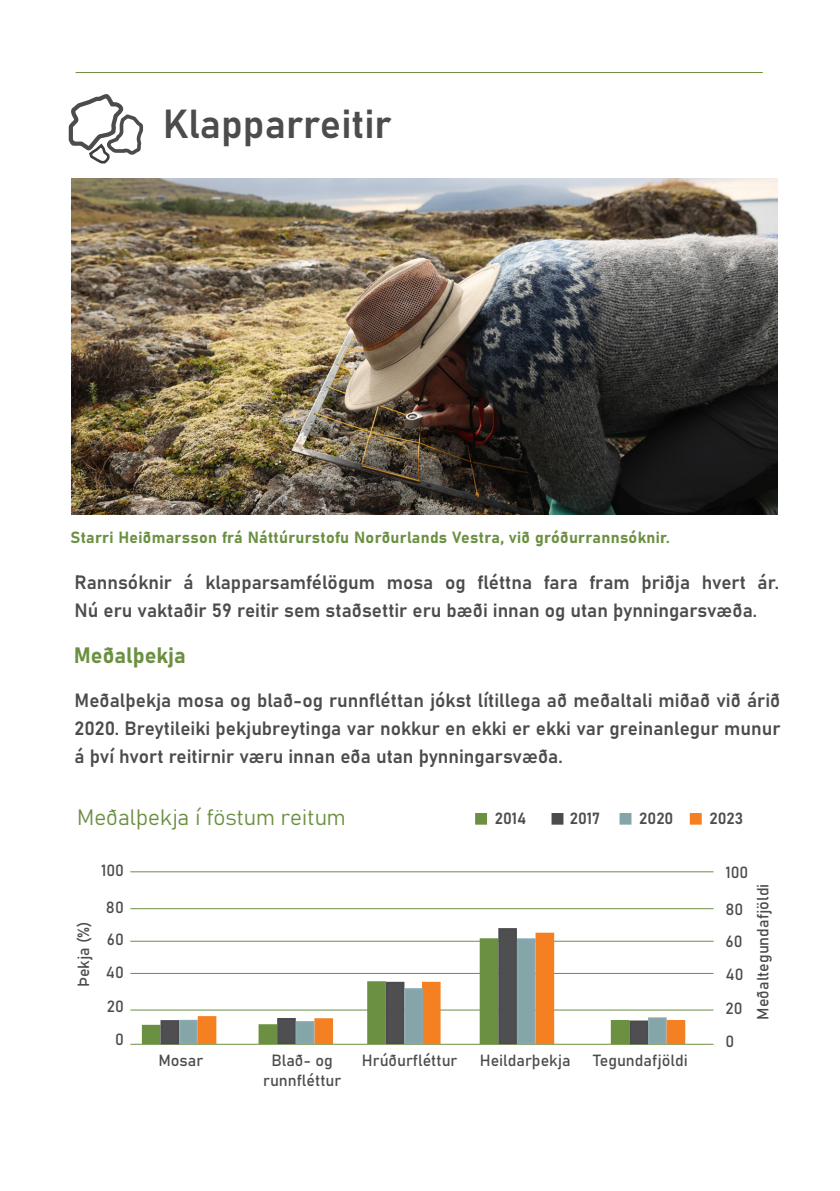
<style>
.page{position:relative;width:840px;height:1191px;background:#fff}
.page>*{position:absolute;margin:0;border:0;box-sizing:border-box;transform-origin:0 0}
.fyrirsagnir{font:40px "Bahnschrift";color:#4b4c4d}
.t1{font:22px "Bahnschrift";color:#6b9041}
.fliesstext{font:19px/28px "Bahnschrift";color:#4b4c4d}
.t2{font:16px "Bahnschrift";color:#4b4c4d}
.myndatexti{font:16px "Bahnschrift";letter-spacing:.02em;color:#6b9041}
</style>
<div class="page">
<hr style="left:76px;top:72px;width:686px;height:1px;background:#6b9041">
<svg style="left:68px;top:94px;width:77px;height:85px"></svg>
<hr style="left:130px;top:1009px;width:583px;height:1px;background:#6b9041">
<hr style="left:130px;top:1044px;width:583px;height:1px;background:#6b9041">
<hr style="left:130px;top:941px;width:583px;height:1px;background:#6b9041">
<hr style="left:130px;top:973px;width:583px;height:1px;background:#6b9041">
<hr style="left:130px;top:908px;width:583px;height:1px;background:#6b9041">
<hr style="left:130px;top:871px;width:583px;height:1px;background:#6b9041">
<div style="left:142px;top:1024px;width:18px;height:20px;background:#6b9041"></div>
<div style="left:258px;top:1024px;width:19px;height:20px;background:#6b9041;border:2px solid #6b9041"></div>
<div style="left:367px;top:981px;width:18px;height:63px;background:#6b9041;border:2px solid #6b9041"></div>
<div style="left:479px;top:938px;width:19px;height:106px;background:#6b9041;border:2px solid #6b9041"></div>
<div style="left:610px;top:1020px;width:19px;height:24px;background:#6b9041;border:2px solid #6b9041"></div>
<div style="left:160px;top:1020px;width:19px;height:24px;background:#4f4f51;border:2px solid #4b4c4d"></div>
<div style="left:277px;top:1018px;width:18px;height:26px;background:#4f4f51;border:2px solid #4b4c4d"></div>
<div style="left:385px;top:981px;width:19px;height:63px;background:#4f4f51;border:2px solid #4b4c4d"></div>
<div style="left:498px;top:928px;width:18px;height:116px;background:#4f4f51;border:2px solid #4b4c4d"></div>
<div style="left:629px;top:1020px;width:18px;height:24px;background:#4f4f51;border:2px solid #4b4c4d"></div>
<div style="left:179px;top:1019px;width:19px;height:25px;background:#85a6a9;border:2px solid #8aa8b0"></div>
<div style="left:198px;top:1016px;width:18px;height:28px;background:#f58021"></div>
<div style="left:314px;top:1018px;width:19px;height:26px;background:#f58021;border:2px solid #f58021"></div>
<div style="left:421px;top:981px;width:19px;height:63px;background:#f58021"></div>
<div style="left:535px;top:932px;width:19px;height:112px;background:#f58021;border:2px solid #f58021"></div>
<div style="left:295px;top:1021px;width:19px;height:23px;background:#85a6a9;border:2px solid #8aa8b0"></div>
<div style="left:404px;top:988px;width:19px;height:56px;background:#85a6a9;border:2px solid #8aa8b0"></div>
<div style="left:516px;top:938px;width:19px;height:106px;background:#85a6a9;border:2px solid #8aa8b0"></div>
<div style="left:647px;top:1017px;width:19px;height:27px;background:#85a6a9;border:2px solid #8aa8b0"></div>
<div style="left:666px;top:1020px;width:19px;height:24px;background:#f58021;border:2px solid #f58021"></div>
<div style="left:475px;top:813px;width:12px;height:11px;background:#6b9041;border:2px solid #6b9041"></div>
<div style="left:551px;top:813px;width:12px;height:11px;background:#4b4c4d;border:2px solid #4b4c4d"></div>
<div style="left:619px;top:813px;width:12px;height:11px;background:#85a6a9;border:2px solid #85a6a9"></div>
<div style="left:689px;top:813px;width:12px;height:11px;background:#f58021;border:2px solid #f58021"></div>
<img style="left:71px;top:179px;width:706px;height:335px">
<p class="fyrirsagnir" style="left:163px;top:93px;width:230px">Klapparreitir</p>
<p class="myndatexti" style="left:70px;top:525px;width:600px">Starri Heiðmarsson frá Náttúrurstofu Norðurlands Vestra, við gróðurrannsóknir.</p>
<p class="fliesstext" style="left:75px;top:567px;width:705px">Rannsóknir á klapparsamfélögum mosa og fléttna fara fram þriðja hvert ár.<br>Nú eru vaktaðir 59 reitir sem staðsettir eru bæði innan og utan þynningarsvæða.</p>
<p class="t1" style="left:74px;top:638px;width:113px">Meðalþekja</p>
<p class="fliesstext" style="left:75px;top:685px;width:707px;text-align:justify">Meðalþekja mosa og blað-og runnfléttan jókst lítillega að meðaltali miðað við árið 2020. Breytileiki þekjubreytinga var nokkur en ekki er ekki var greinanlegur munur á því hvort reitirnir væru innan eða utan þynningarsvæða.</p>
<p class="t1" style="left:77px;top:800px;width:270px">Meðalþekja í föstum reitum</p>
<p class="t2" style="left:494px;top:806px;width:33px">2014</p>
<p class="t2" style="left:569px;top:806px;width:32px">2017</p>
<p class="t2" style="left:639px;top:806px;width:36px">2020</p>
<p class="t2" style="left:709px;top:806px;width:35px">2023</p>
<p class="t2" style="left:71px;top:986px;width:67px;rotate:-90deg">Þekja (%)</p>
<p class="t2" style="left:101px;top:858px;width:24px">100</p>
<p class="t2" style="left:725px;top:860px;width:24px">100</p>
<p class="t2" style="left:106px;top:895px;width:19px">80</p>
<p class="t2" style="left:725px;top:897px;width:19px">80</p>
<p class="t2" style="left:107px;top:927px;width:19px">60</p>
<p class="t2" style="left:725px;top:929px;width:19px">60</p>
<p class="t2" style="left:106px;top:960px;width:19px">40</p>
<p class="t2" style="left:725px;top:962px;width:19px">40</p>
<p class="t2" style="left:107px;top:994px;width:19px">20</p>
<p class="t2" style="left:725px;top:996px;width:19px">20</p>
<p class="t2" style="left:115px;top:1027px;width:10px">0</p>
<p class="t2" style="left:725px;top:1029px;width:10px">0</p>
<p class="t2" style="left:158px;top:1047px;width:46px">Mosar</p>
<p class="t2" style="left:271px;top:1047px;width:63px">Blað- og</p>
<p class="t2" style="left:263px;top:1067px;width:80px">runnfléttur</p>
<p class="t2" style="left:362px;top:1047px;width:97px">Hrúðurfléttur</p>
<p class="t2" style="left:479px;top:1047px;width:92px">Heildarþekja</p>
<p class="t2" style="left:592px;top:1047px;width:96px">Tegundafjöldi</p>
<p class="t2" style="left:750px;top:1019px;width:137px;rotate:-90deg">Meðaltegundafjöldi</p>
</div>
